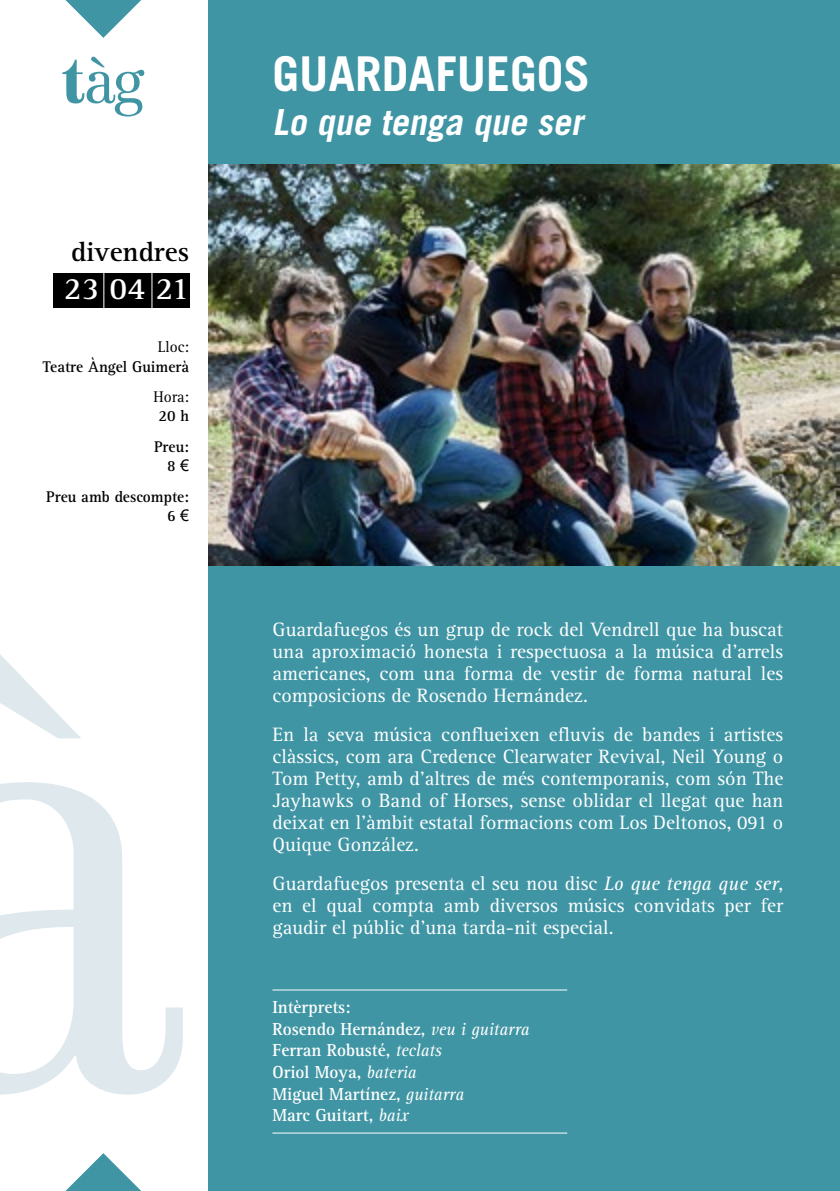
<style>
.page{position:relative;width:840px;height:1191px;background:#fff}
.page>*{position:absolute;margin:0;border:0;box-sizing:border-box;transform-origin:0 0}
.t1{font:700 48px "Trade Gothic LT Std";color:#fff}
.t2{font:italic 700 36px "Trade Gothic LT Std";color:#fff}
.t3{font:700 32px "Rotis Serif";color:#fff}
.t4{font:700 28px "Rotis Serif";color:#000}
.t5{font:20px/22px "Rotis Serif";color:#fff;text-align:justify}
.t6{font:700 18px/21.6px "Rotis Serif";color:#fff;scale:.96 1}
.t7{font:700 16px/30.6px "Rotis Serif";color:#000;scale:.96 1}
.t8{font:16px "Rotis Serif";color:#000;scale:.96 1}
.s1{font-family:"Arial";font-weight:400}
.s2{font-style:italic}
.s3{font-weight:400;font-style:italic}
</style>
<div class="page">
<div style="left:209px;top:0;width:630px;height:1191px;background:#4095a4"></div>
<svg style="left:62px;top:57px;width:82px;height:60px"></svg>
<svg style="left:0;top:654px;width:183px;height:440px"></svg>
<svg style="left:65px;top:1153px;width:76px;height:38px"></svg>
<svg style="left:65px;top:0;width:76px;height:38px"></svg>
<hr style="left:272px;top:989px;width:295px;height:1px;background:#fff">
<hr style="left:272px;top:1132px;width:295px;height:1px;background:#fff">
<div style="left:53px;top:273px;width:136px;height:35px;background:#000"></div>
<hr style="left:103px;top:263px;width:1px;height:54px;background:#fff">
<hr style="left:151px;top:263px;width:1px;height:54px;background:#fff">
<img style="left:209px;top:164px;width:630px;height:401px">
<h3 class="t4" style="left:71px;top:235px;width:119px">divendres</h3>
<h3 class="t3" style="left:64px;top:270px;width:127px">23 04 21</h3>
<p class="t8" style="left:158px;top:338px;width:34px">Lloc:</p>
<p class="t7" style="left:43px;top:351px;width:154px">Teatre Àngel Guimerà</p>
<p class="t8" style="left:153px;top:388px;width:39px">Hora:</p>
<p class="t7" style="left:154px;top:401px;width:38px">20 h<br>Preu:</p>
<p class="t7" style="left:46px;top:451px;width:150px;text-align:right">8 <span class="s1">€<br></span>Preu amb descompte:</p>
<p class="t7" style="left:167px;top:500px;width:24px">6 <span class="s1">€</span></p>
<h1 class="t1" style="left:272px;top:45px;width:319px">GUARDAFUEGOS</h1>
<h2 class="t2" style="left:272px;top:100px;width:319px">Lo que tenga que ser</h2>
<p class="t5" style="left:272px;top:619px;width:512px">Guardafuegos és un grup de rock del Vendrell que ha buscat una aproximació honesta i respectuosa a la música d’arrels americanes, com una forma de vestir de forma natural les composicions de Rosendo Hernández.</p>
<p class="t5" style="left:272px;top:724px;width:512px">En la seva música conflueixen efluvis de bandes i artistes clàssics, com ara Credence Clearwater Revival, Neil Young o Tom Petty, amb d’altres de més contemporanis, com són The Jayhawks o Band of Horses, sense oblidar el llegat que han deixat en l’àmbit estatal formacions com Los Deltonos, 091 o Quique González.</p>
<p class="t5" style="left:272px;top:873px;width:512px">Guardafuegos presenta el seu nou disc <span class="s2">Lo que tenga que ser</span>, en el qual compta amb diversos músics convidats per fer gaudir el públic d’una tarda-nit especial.</p>
<p class="t6" style="left:272px;top:996px;width:269px">Intèrprets:<br>Rosendo Hernández, <span class="s3">veu i guitarra<br></span>Ferran Robusté, <span class="s3">teclats<br></span>Oriol Moya, <span class="s3">bateria<br></span>Miguel Martínez, <span class="s3">guitarra<br></span>Marc Guitart, <span class="s3">baix</span></p>
</div>
